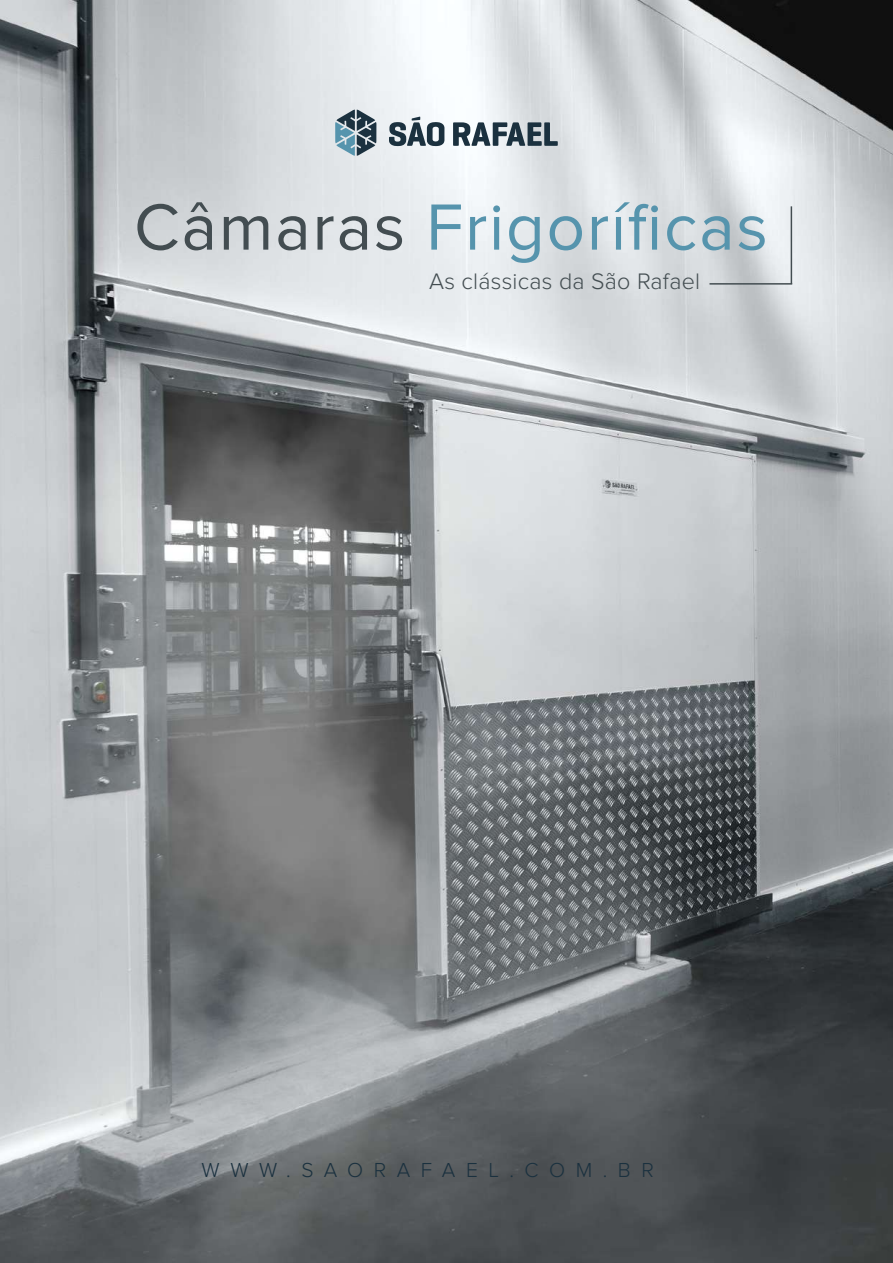
<style>
.page{position:relative;width:893px;height:1263px;background:#fff}
.page>*{position:absolute;margin:0;border:0;box-sizing:border-box;transform-origin:0 0}
.t1{font:67.65px "Proxima Nova";letter-spacing:.025em;color:#5694ad}
.t2{font:300 23.25px "Proxima Nova";letter-spacing:.01em;color:#434d51}
.t3{font:300 21px "Proxima Nova";letter-spacing:.5em;color:#1b313f}
.s1{color:#434d51}
</style>
<div class="page">
<img style="left:0;top:0;width:893px;height:1263px">
<svg style="left:389px;top:117px;width:55px;height:29px"></svg>
<svg style="left:453px;top:122px;width:105px;height:24px;background:#73818a"></svg>
<svg style="left:335px;top:110px;width:41px;height:46px;background:#778e9a"></svg>
<hr style="left:791px;top:206px;width:1px;height:78px;background:#434d51">
<hr style="left:709px;top:283px;width:83px;height:2px;background:#434d51">
<h1 class="t1" style="left:134px;top:188px;width:635px"><span class="s1">Câmaras</span> Frigoríficas</h1>
<p class="t2" style="left:429px;top:268px;width:272px">As clássicas da São Rafael</p>
<p class="t3" style="left:202px;top:1158px;width:454px">WWW.SAORAFAEL.COM.BR</p>
</div>
